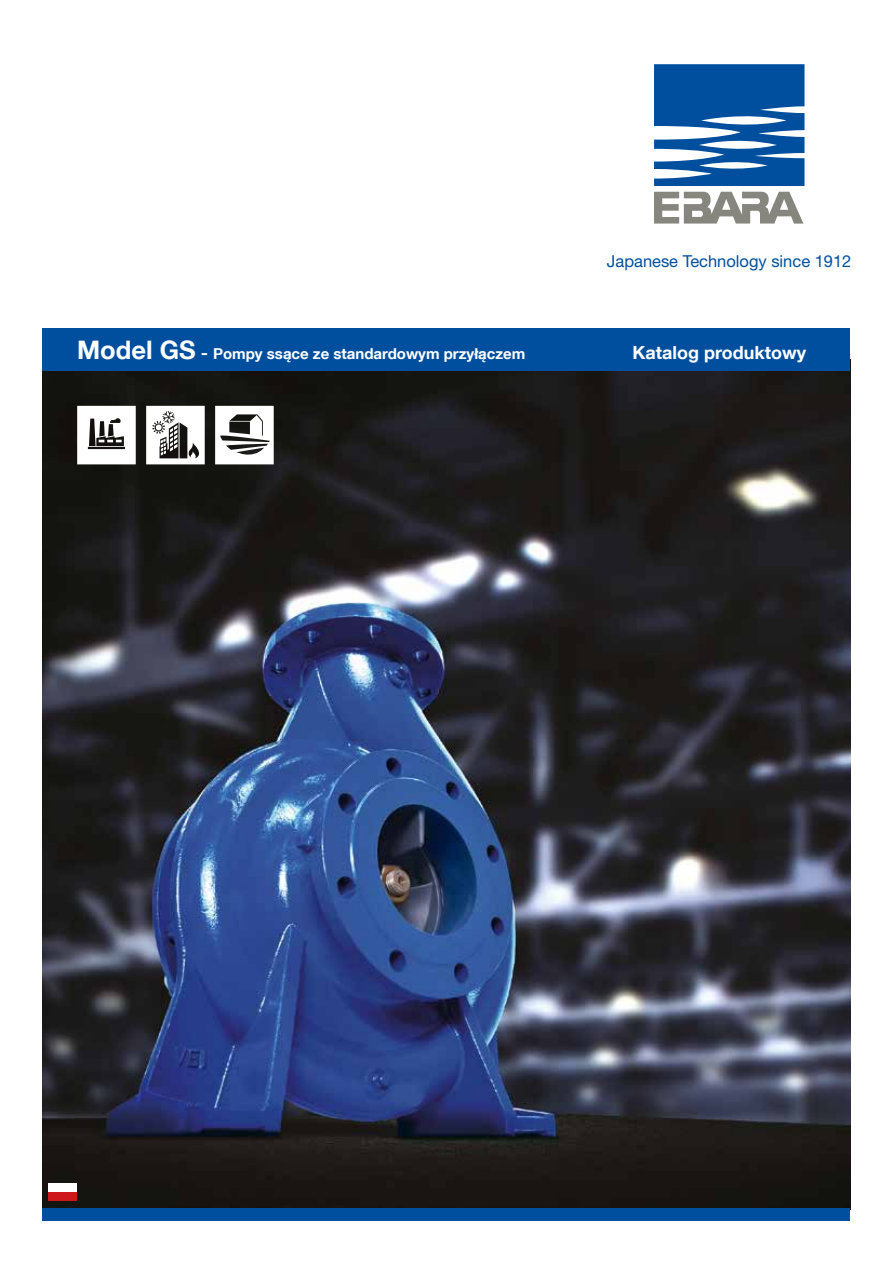
<style>
.page{position:relative;width:893px;height:1263px;background:#fff}
.page>*{position:absolute;margin:0;border:0;box-sizing:border-box;transform-origin:0 0}
.t1{font:700 18px "Helvetica Neue LT Com";color:#fff}
.t2{font:16.5px "Helvetica Neue";color:#004f9f}
.t3{font:700 15px "Helvetica Neue LT Com";color:#fff}
.s1{font-size:25.5px}
.s2{font-size:18px}
</style>
<div class="page">
<img style="left:43px;top:371px;width:807px;height:837px">
<div style="left:43px;top:329px;width:807px;height:42px;background:#004f9f"></div>
<div style="left:43px;top:1208px;width:807px;height:12px;background:#004f9f"></div>
<svg style="left:77px;top:406px;width:59px;height:58px"></svg>
<svg style="left:146px;top:406px;width:59px;height:58px"></svg>
<svg style="left:215px;top:406px;width:59px;height:58px"></svg>
<div style="left:49px;top:1183px;width:28px;height:9px;background:#fff"></div>
<div style="left:49px;top:1192px;width:28px;height:9px;background:#cd171a"></div>
<svg style="left:654px;top:64px;width:150px;height:160px"></svg>
<p class="t2" style="left:607px;top:251px;width:246px">Japanese Technology since 1912</p>
<p class="t3" style="left:77px;top:344px;width:450px"><span class="s1">Model GS</span> <span class="s2">-</span> Pompy ssące ze standardowym przyłączem</p>
<p class="t1" style="left:633px;top:341px;width:175px">Katalog produktowy</p>
</div>
